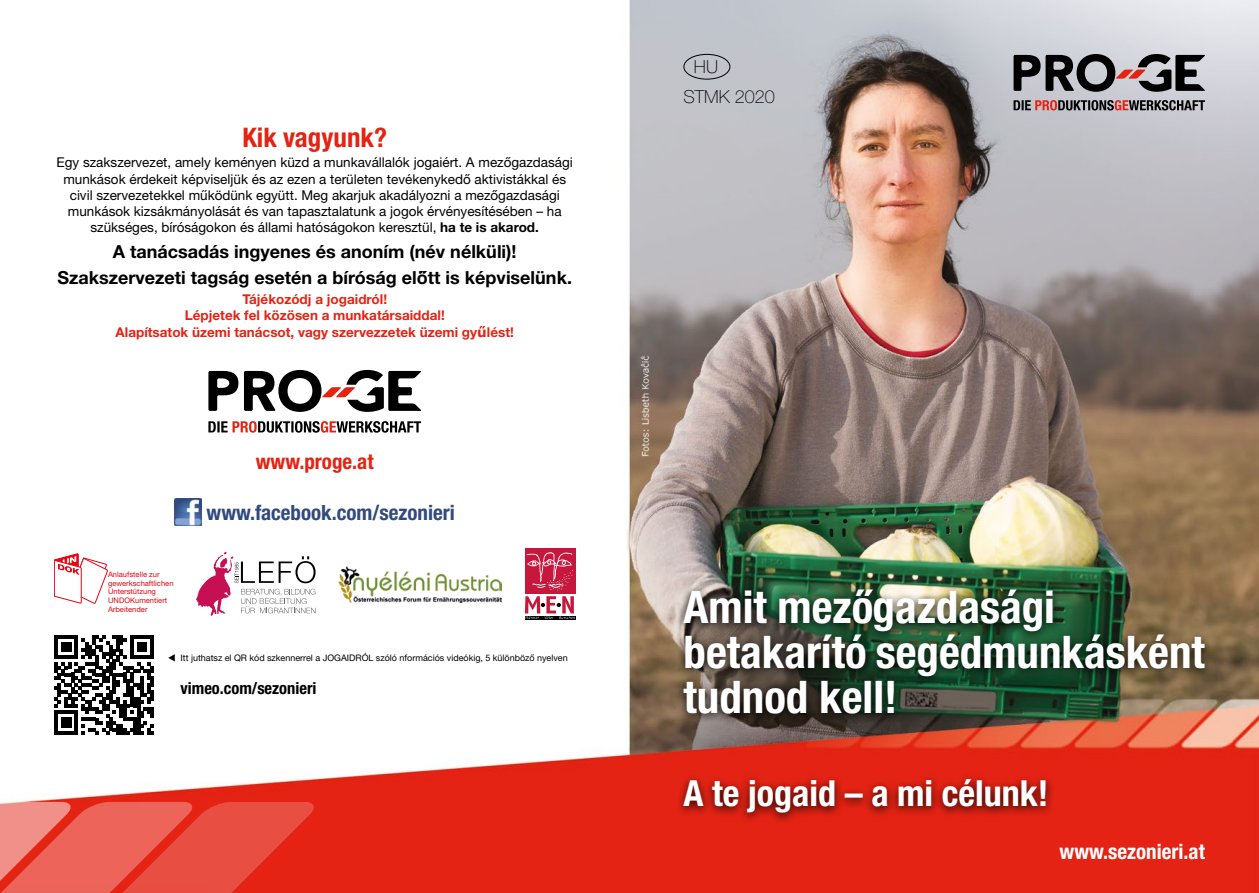
<style>
.page{position:relative;width:1259px;height:893px;background:#fff}
.page>*{position:absolute;margin:0;border:0;box-sizing:border-box;transform-origin:0 0}
.t1{font:700 condensed 45px/45px "Helvetica Neue LT Std";color:#fff}
.t2{font:700 condensed 36px "Helvetica Neue LT Std";color:#fff}
.t3{font:700 condensed 27px "Helvetica Neue LT Std";color:#e42313}
.t4{font:700 condensed 21px "Helvetica Neue LT Std";color:#314a7e}
.t5{font:700 condensed 21px "Helvetica Neue LT Std";color:#fff}
.t6{font:700 condensed 21px "Helvetica Neue LT Std";color:#e42313}
.t7{font:700 18px/25.8px "Helvetica Neue LT Std";color:#000;text-align:center}
.t8{font:100 18px "Helvetica Neue LT Std";color:#000}
.t9{font:700 condensed 16.5px "Helvetica Neue LT Std";color:#000}
.t10{font:13.5px/16.2px "Helvetica Neue LT Std";color:#000;text-align:center}
.t11{font:700 13.5px/16.2px "Helvetica Neue LT Std";color:#e42313;text-align:center}
.t12{font:9px "Helvetica Neue LT Std";color:#000}
.t13{font:7.65px/8.9px "Helvetica Neue";color:#e30613}
.s1{font-weight:700}
.s2{font-family:"Verdana"}
</style>
<div class="page">
<img style="left:13px;top:0;width:1246px;height:893px">
<svg style="left:0;top:802px;width:315px;height:91px;background:#e95449"></svg>
<div style="left:683px;top:54px;width:47px;height:26px;border:1px solid #000;border-radius:50%"></div>
<div style="left:674px;top:583px;width:539px;height:141px;background:#000;opacity:.85"></div>
<div style="left:675px;top:773px;width:380px;height:51px;background:#000;opacity:.85"></div>
<svg style="left:1013px;top:54px;width:192px;height:56px;background:#7f797d"></svg>
<svg style="left:208px;top:370px;width:213px;height:63px"></svg>
<svg style="left:54px;top:553px;width:54px;height:51px"></svg>
<svg style="left:196px;top:552px;width:119px;height:64px"></svg>
<div style="left:524px;top:549px;width:51px;height:45px;background:#c6183d"></div>
<svg style="left:526px;top:552px;width:47px;height:38px"></svg>
<hr style="left:524px;top:616px;width:51px;height:3px;background:#000">
<svg style="left:525px;top:596px;width:50px;height:23px"></svg>
<svg style="left:54px;top:635px;width:100px;height:100px"></svg>
<img style="left:174px;top:499px;width:28px;height:27px">
<img style="left:338px;top:566px;width:164px;height:36px">
<svg style="left:168px;top:654px;width:7px;height:8px"></svg>
<h3 class="t3" style="left:242px;top:121px;width:146px">Kik vagyunk?</h3>
<p class="t10" style="left:57px;top:154px;width:518px">Egy szakszervezet, amely keményen küzd a munkavállalók jogaiért. A mezo´´gazdasági munkások érdekeit képviseljük és az ezen a területen tevékenykedo´´ aktivistákkal és civil szervezetekkel mu´´ködünk együtt. Meg akarjuk akadályozni a mezo´´gazdasági munkások kizsákmányolását és van tapasztalatunk a jogok érvényesítésében – ha szükséges, bíróságokon és állami hatóságokon keresztül, <span class="s1">ha te is akarod.</span></p>
<h3 class="t7" style="left:57px;top:238px;width:516px">A tanácsadás ingyenes és anoním (név nélküli)!<br>Szakszervezeti tagság esetén a bíróság elö˝ tt is képviselünk.</h3>
<p class="t11" style="left:116px;top:291px;width:400px">Tájékozódj a jogaidról!<br>Lépjetek fel közösen a munkatársaiddal!<br>Alapítsatok üzemi tanácsot, vagy szervezzetek üzemi gy<span class="s2">ű</span>lést!</p>
<h3 class="t6" style="left:256px;top:449px;width:119px">www.proge.at</h3>
<p class="t13" style="left:108px;top:570px;width:67px">Anlaufstelle zur gewerkschaftlichen<br>Unterstützung<br>UNDOKumentiert<br>Arbeitender</p>
<h3 class="t4" style="left:207px;top:499px;width:250px">www.facebook.com/sezonieri</h3>
<p class="t12" style="left:181px;top:653px;width:389px">Itt juthatsz el QR kód szkennerrel a JOGAIDRÓL szóló nformációs videókig, 5 különbözo´´ nyelven</p>
<p class="t9" style="left:181px;top:678px;width:137px">vimeo.com/sezonieri</p>
<h3 class="t8" style="left:694px;top:56px;width:26px">HU</h3>
<h3 class="t8" style="left:683px;top:86px;width:93px">STMK 2020</h3>
<h1 class="t1" style="left:683px;top:584px;width:523px">Amit mezo´´gazdasági betakarító segédmunkásként tudnod kell!</h1>
<h2 class="t2" style="left:683px;top:771px;width:366px">A te jogaid – a mi célunk!</h2>
<h3 class="t5" style="left:1059px;top:839px;width:147px">www.sezonieri.at</h3>
</div>
